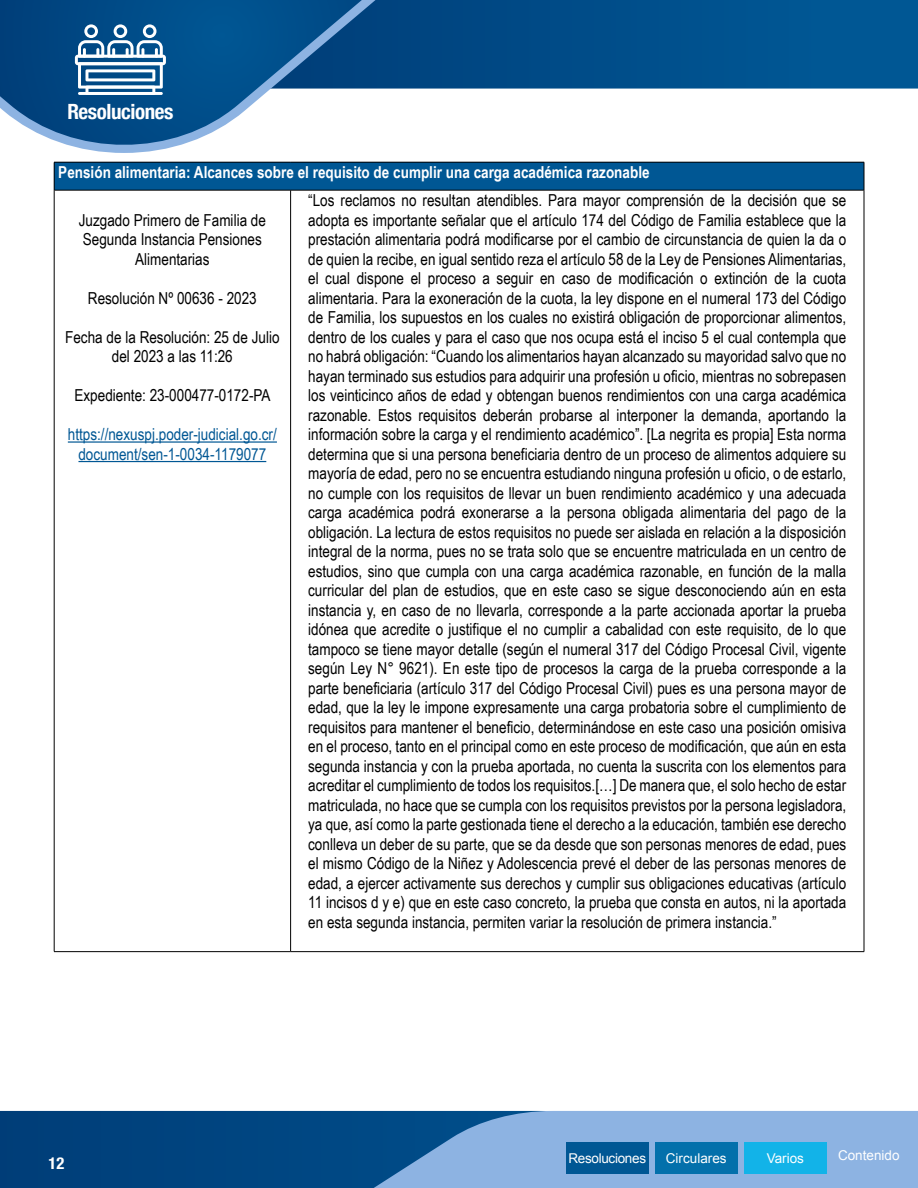
<style>
.page{position:relative;width:918px;height:1188px;background:#fff}
.page>*{position:absolute;margin:0;border:0;box-sizing:border-box;transform-origin:0 0}
.t1{font:700 condensed 21px "Helvetica Neue";letter-spacing:-.02em;color:#fff}
.t2{font:16.5px/19.5px "Arial Narrow";color:#000;text-align:center}
.t3{font:700 16.5px "Arial Narrow";color:#fff}
.t4{font:16.5px/19.5px "Arial Narrow";color:#005794;text-align:center}
.t5{font:700 condensed 16.5px "Helvetica Neue";color:#fff}
.t6{font:13.5px "Arial";color:#fff}
.t7{font:13.5px "Arial";letter-spacing:-.02em;color:#fff}
</style>
<div class="page">
<svg style="left:464px;top:0;width:454px;height:89px;background:#01518d"></svg>
<svg style="left:451px;top:0;width:13px;height:89px"></svg>
<svg style="left:0;top:0;width:451px;height:153px"></svg>
<div style="left:0;top:1111px;width:374px;height:77px;background:#00437f"></div>
<svg style="left:374px;top:1111px;width:544px;height:77px;background:#77a3d4"></svg>
<svg style="left:75px;top:24px;width:91px;height:71px"></svg>
<hr style="left:78px;top:92px;width:85px;height:3px;background:#fff">
<div style="left:566px;top:1142px;width:83px;height:31px;background:#005794"></div>
<div style="left:655px;top:1142px;width:83px;height:31px;background:#0370ab"></div>
<div style="left:744px;top:1142px;width:83px;height:31px;background:#12b3e8"></div>
<div style="left:54px;top:162px;width:810px;height:28px;background:#005794"></div>
<hr style="left:54px;top:190px;width:237px;height:1px;background:#000">
<hr style="left:291px;top:190px;width:573px;height:1px;background:#000">
<hr style="left:54px;top:162px;width:237px;height:1px;background:#000">
<svg style="left:54px;top:162px;width:1px;height:28px"></svg>
<hr style="left:291px;top:162px;width:573px;height:1px;background:#000">
<svg style="left:864px;top:162px;width:1px;height:28px"></svg>
<hr style="left:54px;top:190px;width:1px;height:761px;background:#000">
<hr style="left:290px;top:190px;width:1px;height:761px;background:#000">
<hr style="left:864px;top:190px;width:1px;height:761px;background:#000">
<hr style="left:54px;top:951px;width:237px;height:1px;background:#000">
<hr style="left:291px;top:951px;width:573px;height:1px;background:#000">
<hr style="left:68px;top:441px;width:209px;height:2px;background:#005794">
<hr style="left:78px;top:461px;width:188px;height:1px;background:#005794">
<p class="t1" style="left:67px;top:94px;width:108px">Resoluciones</p>
<p class="t3" style="left:58px;top:160px;width:593px">Pensión alimentaria: Alcances sobre el requisito de cumplir una carga académica razonable</p>
<p class="t2" style="left:79px;top:210px;width:189px">Juzgado Primero de Familia de<br>Segunda Instancia Pensiones<br>Alimentarias</p>
<p class="t2" style="left:88px;top:288px;width:170px">Resolución Nº 00636 - 2023</p>
<p class="t2" style="left:65px;top:327px;width:216px">Fecha de la Resolución: 25 de Julio del 2023 a las 11:26</p>
<p class="t2" style="left:75px;top:385px;width:198px">Expediente: 23-000477-0172-PA</p>
<p class="t4" style="left:68px;top:424px;width:211px">https://nexuspj.poder-judicial.go.cr/ document/sen-1-0034-1179077</p>
<p class="t2" style="left:308px;top:190px;width:540px;text-align:justify">“Los reclamos no resultan atendibles. Para mayor comprensión de la decisión que se adopta es importante señalar que el artículo 174 del Código de Familia establece que la prestación alimentaria podrá modificarse por el cambio de circunstancia de quien la da o de quien la recibe, en igual sentido reza el artículo 58 de la Ley de Pensiones Alimentarias, el cual dispone el proceso a seguir en caso de modificación o extinción de la cuota alimentaria. Para la exoneración de la cuota, la ley dispone en el numeral 173 del Código de Familia, los supuestos en los cuales no existirá obligación de proporcionar alimentos, dentro de los cuales y para el caso que nos ocupa está el inciso 5 el cual contempla que no habrá obligación: “Cuando los alimentarios hayan alcanzado su mayoridad salvo que no hayan terminado sus estudios para adquirir una profesión u oficio, mientras no sobrepasen los veinticinco años de edad y obtengan buenos rendimientos con una carga académica razonable. Estos requisitos deberán probarse al interponer la demanda, aportando la información sobre la carga y el rendimiento académico”. [La negrita es propia] Esta norma determina que si una persona beneficiaria dentro de un proceso de alimentos adquiere su mayoría de edad, pero no se encuentra estudiando ninguna profesión u oficio, o de estarlo, no cumple con los requisitos de llevar un buen rendimiento académico y una adecuada carga académica podrá exonerarse a la persona obligada alimentaria del pago de la obligación. La lectura de estos requisitos no puede ser aislada en relación a la disposición integral de la norma, pues no se trata solo que se encuentre matriculada en un centro de estudios, sino que cumpla con una carga académica razonable, en función de la malla curricular del plan de estudios, que en este caso se sigue desconociendo aún en esta instancia y, en caso de no llevarla, corresponde a la parte accionada aportar la prueba idónea que acredite o justifique el no cumplir a cabalidad con este requisito, de lo que tampoco se tiene mayor detalle (según el numeral 317 del Código Procesal Civil, vigente según Ley N° 9621). En este tipo de procesos la carga de la prueba corresponde a la parte beneficiaria (artículo 317 del Código Procesal Civil) pues es una persona mayor de edad, que la ley le impone expresamente una carga probatoria sobre el cumplimiento de requisitos para mantener el beneficio, determinándose en este caso una posición omisiva en el proceso, tanto en el principal como en este proceso de modificación, que aún en esta segunda instancia y con la prueba aportada, no cuenta la suscrita con los elementos para acreditar el cumplimiento de todos los requisitos.[…] De manera que, el solo hecho de estar matriculada, no hace que se cumpla con los requisitos previstos por la persona legisladora, ya que, así como la parte gestionada tiene el derecho a la educación, también ese derecho conlleva un deber de su parte, que se da desde que son personas menores de edad, pues el mismo Código de la Niñez y Adolescencia prevé el deber de las personas menores de edad, a ejercer activamente sus derechos y cumplir sus obligaciones educativas (artículo 11 incisos d y e) que en este caso concreto, la prueba que consta en autos, ni la aportada en esta segunda instancia, permiten variar la resolución de primera instancia.”</p>
<p class="t5" style="left:49px;top:1149px;width:17px">12</p>
<p class="t7" style="left:568px;top:1149px;width:79px">Resoluciones</p>
<p class="t6" style="left:666px;top:1149px;width:62px">Circulares</p>
<p class="t6" style="left:767px;top:1149px;width:39px">Varios</p>
<p class="t6" style="left:838px;top:1146px;width:63px">Contenido</p>
</div>
